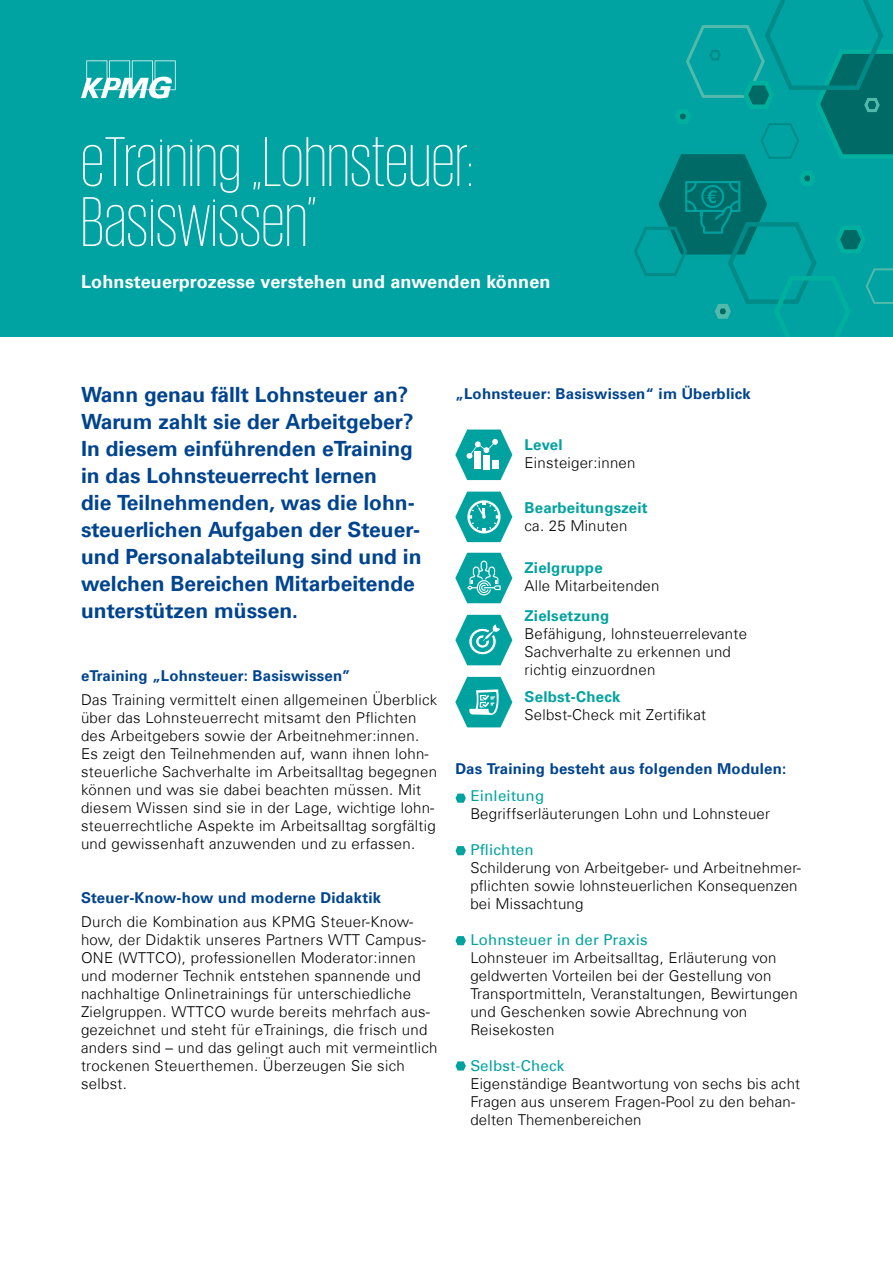
<style>
.page{position:relative;width:893px;height:1263px;background:#fff}
.page>*{position:absolute;margin:0;border:0;box-sizing:border-box;transform-origin:0 0}
.t1{font:200 72px/60px "KPMG";letter-spacing:.01em;color:#fff}
.t2{font:700 21px/27px "Universfor KPMG";color:#00448f}
.t3{font:700 18px "Universfor KPMG";letter-spacing:.01em;color:#fff}
.t4{font:300 15px/18px "Universfor KPMG";letter-spacing:.02em;color:#000}
.t5{font:700 15px "Universfor KPMG";letter-spacing:.015em;color:#00448f}
.t6{font:700 15px "Universfor KPMG";letter-spacing:.015em;color:#00a2a0}
.t7{font:15px "Universfor KPMG";letter-spacing:.015em;color:#00a2a0}
</style>
<div class="page">
<div style="left:0;top:0;width:893px;height:338px;background:#00a3a1"></div>
<svg style="left:81px;top:60px;width:95px;height:38px"></svg>
<svg style="left:455px;top:794px;width:11px;height:9px"></svg>
<svg style="left:455px;top:846px;width:11px;height:9px"></svg>
<svg style="left:455px;top:936px;width:11px;height:9px"></svg>
<svg style="left:455px;top:1061px;width:11px;height:9px"></svg>
<svg style="left:455px;top:429px;width:58px;height:52px"></svg>
<svg style="left:455px;top:491px;width:58px;height:52px"></svg>
<svg style="left:455px;top:552px;width:58px;height:52px"></svg>
<svg style="left:455px;top:614px;width:58px;height:52px"></svg>
<svg style="left:455px;top:676px;width:58px;height:52px"></svg>
<svg style="left:632px;top:0;width:261px;height:338px"></svg>
<h1 class="t1" style="left:81px;top:130px;width:394px">eTraining „Lohnsteuer:<br>Basiswissen”</h1>
<p class="t3" style="left:81px;top:271px;width:471px">Lohnsteuerprozesse verstehen und anwenden können</p>
<p class="t2" style="left:81px;top:381px;width:342px">Wann genau fällt Lohnsteuer an?<br>Warum zahlt sie der Arbeitgeber?<br>In diesem einführenden eTraining in das Lohnsteuerrecht lernen<br>die Teilnehmenden, was die lohn&shy;steuerlichen Aufgaben der Steuer&shy;und Personalabteilung sind und in welchen Bereichen Mitarbeitende unterstützen müssen.</p>
<p class="t5" style="left:81px;top:667px;width:271px">eTraining „Lohnsteuer: Basiswissen”</p>
<p class="t4" style="left:81px;top:691px;width:358px">Das Training vermittelt einen allgemeinen Überblick über das Lohnsteuerrecht mitsamt den Pflichten des Arbeitgebers sowie der Arbeitnehmer:innen.<br>Es zeigt den Teilnehmenden auf, wann ihnen lohn&shy;steuerliche Sachverhalte im Arbeitsalltag begegnen können und was sie dabei beachten müssen. Mit diesem Wissen sind sie in der Lage, wichtige lohn&shy;steuerrechtliche Aspekte im Arbeitsalltag sorgfältig und gewissenhaft anzuwenden und zu erfassen.</p>
<p class="t5" style="left:81px;top:889px;width:302px">Steuer-Know-how und moderne Didaktik</p>
<p class="t4" style="left:81px;top:913px;width:358px">Durch die Kombination aus KPMG Steuer-Know&shy;how, der Didaktik unseres Partners WTT Campus-ONE (WTTCO), professionellen Moderator:innen und moderner Technik entstehen spannende und nachhaltige Onlinetrainings für unterschiedliche Zielgruppen. WTTCO wurde bereits mehrfach aus&shy;gezeichnet und steht für eTrainings, die frisch und anders sind – und das gelingt auch mit vermeintlich trockenen Steuerthemen. Überzeugen Sie sich selbst.</p>
<p class="t5" style="left:455px;top:385px;width:297px">„Lohnsteuer: Basiswissen“ im Überblick</p>
<p class="t6" style="left:525px;top:436px;width:40px">Level</p>
<p class="t4" style="left:525px;top:454px;width:112px">Einsteiger:innen</p>
<p class="t6" style="left:525px;top:499px;width:125px">Bearbeitungszeit</p>
<p class="t4" style="left:525px;top:517px;width:104px">ca. 25 Minuten</p>
<p class="t6" style="left:525px;top:559px;width:80px">Zielgruppe</p>
<p class="t4" style="left:525px;top:577px;width:136px">Alle Mitarbeitenden</p>
<p class="t6" style="left:525px;top:607px;width:86px">Zielsetzung</p>
<p class="t4" style="left:525px;top:625px;width:224px">Befähigung, lohnsteuerrelevante<br>Sachverhalte zu erkennen und richtig einzuordnen</p>
<p class="t6" style="left:525px;top:688px;width:97px">Selbst-Check</p>
<p class="t4" style="left:525px;top:706px;width:183px">Selbst-Check mit Zertifikat</p>
<p class="t5" style="left:455px;top:760px;width:332px">Das Training besteht aus folgenden Modulen:</p>
<p class="t7" style="left:470px;top:787px;width:75px">Einleitung</p>
<p class="t4" style="left:470px;top:805px;width:301px">Begriffserläuterungen Lohn und Lohnsteuer</p>
<p class="t7" style="left:470px;top:841px;width:65px">Pflichten</p>
<p class="t4" style="left:470px;top:859px;width:332px">Schilderung von Arbeitgeber- und Arbeitnehmer&shy;pflichten sowie lohnsteuerlichen Konsequenzen bei Missachtung</p>
<p class="t7" style="left:470px;top:931px;width:179px">Lohnsteuer in der Praxis</p>
<p class="t4" style="left:470px;top:949px;width:329px">Lohnsteuer im Arbeitsalltag, Erläuterung von geldwerten Vorteilen bei der Gestellung von Transportmitteln, Veranstaltungen, Bewirtungen und Geschenken sowie Abrechnung von Reisekosten</p>
<p class="t7" style="left:470px;top:1057px;width:95px">Selbst-Check</p>
<p class="t4" style="left:470px;top:1075px;width:331px">Eigenständige Beantwortung von sechs bis acht<br>Fragen aus unserem Fragen-Pool zu den behan&shy;delten Themenbereichen</p>
</div>
